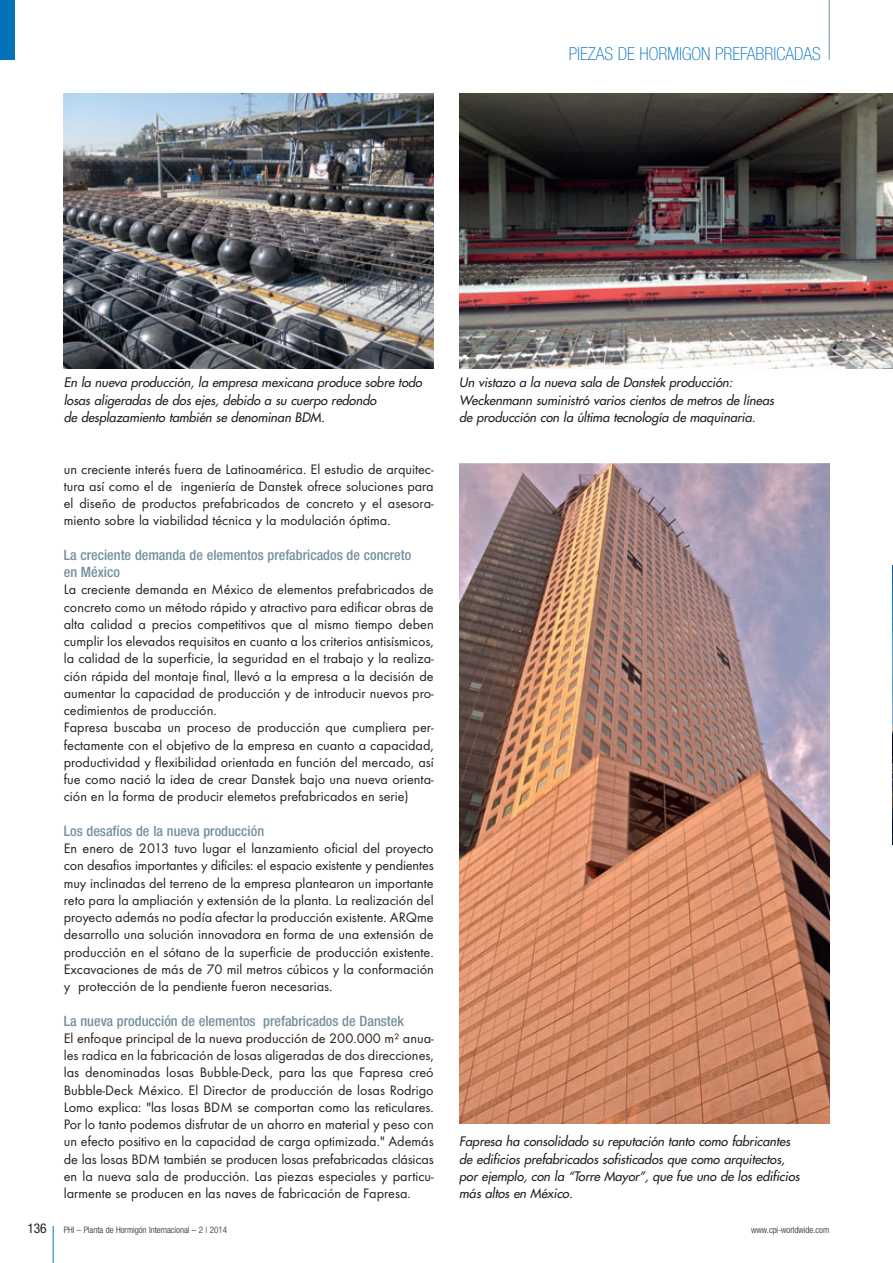
<style>
.page{position:relative;width:893px;height:1263px;background:#fff}
.page>*{position:absolute;margin:0;border:0;box-sizing:border-box;transform-origin:0 0}
.t1{font:100 condensed 18px "Helvetica Neue";color:#0372bb}
.t2{font:14.25px/17.2px "Futura T";color:#231f20;text-align:justify}
.t3{font:500 condensed 14.25px/17.2px "Helvetica Neue";color:#73909f}
.t4{font:condensed 13.5px "Helvetica Neue";color:#231f20}
.t5{font:italic 12.75px/17.2px "Futura";letter-spacing:-.005em;color:#231f20}
.t6{font:300 condensed 9px "Helvetica Neue";color:#231f20}
</style>
<div class="page">
<hr style="left:53px;top:1226px;width:1px;height:37px;background:#0372bb">
<hr style="left:829px;top:0;width:1px;height:60px;background:#73909f">
<div style="left:0;top:0;width:15px;height:60px;background:#0372bb"></div>
<img style="left:64px;top:94px;width:370px;height:274px">
<img style="left:459px;top:463px;width:370px;height:660px">
<img style="left:459px;top:94px;width:434px;height:274px">
<img style="left:892px;top:566px;width:1px;height:278px">
<p class="t1" style="left:569px;top:47px;width:253px">PIEZAS DE HORMIGON PREFABRICADAS</p>
<p class="t5" style="left:64px;top:375px;width:362px">En la nueva producción, la empresa mexicana produce sobre todo losas aligeradas de dos ejes, debido a su cuerpo redondo<br>de desplazamiento también se denominan BDM.</p>
<p class="t2" style="left:64px;top:461px;width:371px">un creciente interés fuera de Latinoamérica. El estudio de arquitec - tura así como el de ingeniería de Danstek ofrece soluciones para el diseño de productos prefabricados de concreto y el asesora&shy;miento sobre la viabilidad técnica y la modulación óptima.</p>
<p class="t3" style="left:64px;top:547px;width:349px">La creciente demanda de elementos prefabricados de concreto en México</p>
<p class="t2" style="left:64px;top:582px;width:371px;text-align:left">La creciente demanda en México de elementos prefabricados de concreto como un método rápido y atractivo para edificar obras de alta calidad a precios competitivos que al mismo tiempo deben cumplir los elevados requisitos en cuanto a los criterios antisísmicos, la calidad de la superficie, la seguridad en el trabajo y la realiza&shy;ción rápida del montaje final, llevó a la empresa a la decisión de aumentar la capacidad de producción y de introducir nuevos pro&shy;cedimientos de producción.<br>Fapresa buscaba un proceso de producción que cumpliera per&shy;fectamente con el objetivo de la empresa en cuanto a capacidad, productividad y flexibilidad orientada en función del mercado, así fue como nació la idea de crear Danstek bajo una nueva orienta&shy;ción en la forma de producir elemetos prefabricados en serie)</p>
<p class="t3" style="left:64px;top:823px;width:202px">Los desafíos de la nueva producción</p>
<p class="t2" style="left:64px;top:841px;width:372px">En enero de 2013 tuvo lugar el lanzamiento oficial del proyecto con desafios importantes y difíciles: el espacio existente y pendientes muy inclinadas del terreno de la empresa plantearon un importante reto para la ampliación y extensión de la planta. La realización del proyecto además no podía afectar la producción existente. ARQme desarrollo una solución innovadora en forma de una extensión de producción en el sótano de la superficie de producción existente.<br>Excavaciones de más de 70 mil metros cúbicos y la conformación y protección de la pendiente fueron necesarias.</p>
<p class="t3" style="left:64px;top:1013px;width:342px">La nueva producción de elementos prefabricados de Danstek</p>
<p class="t2" style="left:64px;top:1031px;width:371px">El enfoque principal de la nueva producción de 200.000 m² anua&shy;les radica en la fabricación de losas aligeradas de dos direcciones, las denominadas losas Bubble-Deck, para las que Fapresa creó Bubble-Deck México. El Director de producción de losas Rodrigo Lomo explica: "las losas BDM se comportan como las reticulares.<br>Por lo tanto podemos disfrutar de un ahorro en material y peso con un efecto positivo en la capacidad de carga optimizada." Además de las losas BDM también se producen losas prefabricadas clásicas en la nueva sala de producción. Las piezas especiales y particu&shy;larmente se producen en las naves de fabricación de Fapresa.</p>
<p class="t5" style="left:459px;top:375px;width:319px">Un vistazo a la nueva sala de Danstek producción:<br>Weckenmann suministró varios cientos de metros de líneas de producción con la última tecnología de maquinaria.</p>
<p class="t5" style="left:459px;top:1134px;width:344px">Fapresa ha consolidado su reputación tanto como fabricantes de edificios prefabricados sofisticados que como arquitectos, por ejemplo, con la “Torre Mayor”, que fue uno de los edificios más altos en México.</p>
<p class="t4" style="left:28px;top:1223px;width:21px">136</p>
<p class="t6" style="left:64px;top:1226px;width:165px">PHI – Planta de Hormigón Internacional – 2 | 2014</p>
<p class="t6" style="left:751px;top:1226px;width:79px">www.cpi-worldwide.com</p>
</div>
